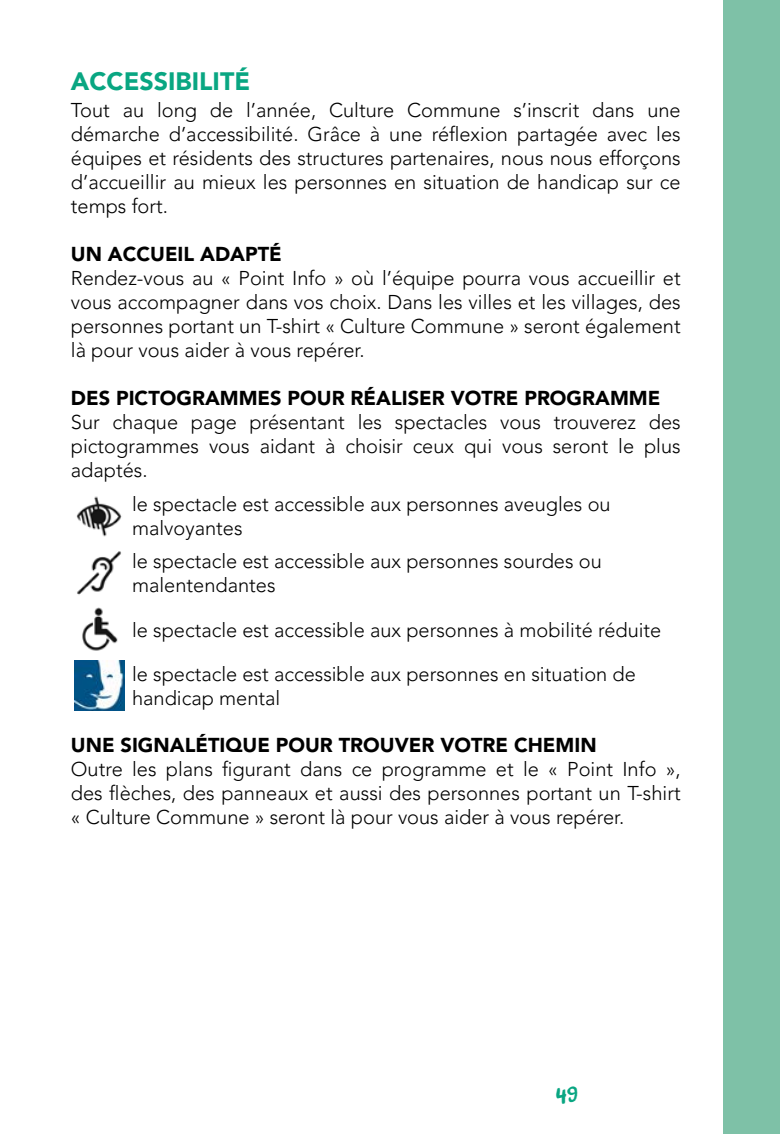
<style>
.page{position:relative;width:780px;height:1134px;background:#fff}
.page>*{position:absolute;margin:0;border:0;box-sizing:border-box;transform-origin:0 0}
.t1{font:900 25px "Avenir LT Std";color:#09a682}
.t2{font:300 20px/24px "Avenir LT Pro";color:#000;text-align:justify}
.t3{font:900 20px "Avenir LT Std";color:#000}
</style>
<div class="page">
<div style="left:723px;top:0;width:57px;height:1134px;background:#7ec1a7"></div>
<img style="left:76px;top:496px;width:46px;height:155px">
<img style="left:74px;top:661px;width:50px;height:50px">
<p class="t1" style="left:71px;top:66px;width:181px">ACCESSIBILITÉ</p>
<p class="t2" style="left:71px;top:98px;width:611px">Tout au long de l’année, Culture Commune s’inscrit dans une démarche d’accessibilité. Grâce à une réflexion partagée avec les équipes et résidents des structures partenaires, nous nous efforçons d’accueillir au mieux les personnes en situation de handicap sur ce temps fort.</p>
<p class="t3" style="left:71px;top:242px;width:212px">UN ACCUEIL ADAPTÉ</p>
<p class="t2" style="left:71px;top:266px;width:611px">Rendez-vous au « Point Info » où l’équipe pourra vous accueillir et vous accompagner dans vos choix. Dans les villes et les villages, des personnes portant un T-shirt « Culture Commune » seront également là pour vous aider à vous repérer.</p>
<p class="t3" style="left:71px;top:386px;width:591px">DES PICTOGRAMMES POUR RÉALISER VOTRE PROGRAMME</p>
<p class="t2" style="left:71px;top:410px;width:611px">Sur chaque page présentant les spectacles vous trouverez des pictogrammes vous aidant à choisir ceux qui vous seront le plus adaptés.</p>
<p class="t2" style="left:132px;top:492px;width:480px">le spectacle est accessible aux personnes aveugles ou malvoyantes</p>
<p class="t2" style="left:132px;top:549px;width:471px">le spectacle est accessible aux personnes sourdes ou malentendantes</p>
<p class="t2" style="left:132px;top:618px;width:531px">le spectacle est accessible aux personnes à mobilité réduite</p>
<p class="t2" style="left:132px;top:662px;width:505px">le spectacle est accessible aux personnes en situation de handicap mental</p>
<p class="t3" style="left:71px;top:733px;width:527px">UNE SIGNALÉTIQUE POUR TROUVER VOTRE CHEMIN</p>
<p class="t2" style="left:71px;top:757px;width:611px">Outre les plans figurant dans ce programme et le « Point Info », des flèches, des panneaux et aussi des personnes portant un T-shirt « Culture Commune » seront là pour vous aider à vous repérer.</p>
</div>
